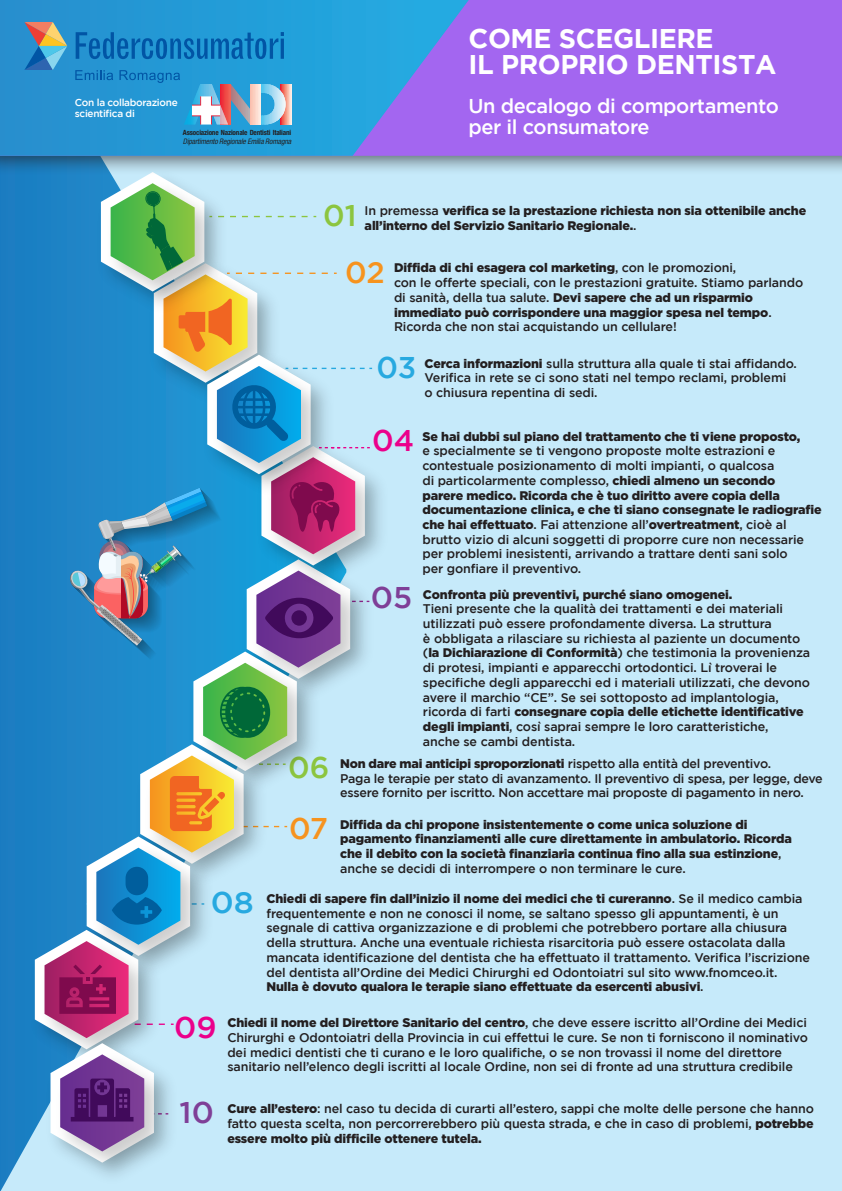
<style>
.page{position:relative;width:842px;height:1191px;background:#c6eafa}
.page>*{position:absolute;margin:0;border:0;box-sizing:border-box;transform-origin:0 0}
.t1{font:500 29.9px "Gotham";color:#8cc53f}
.t2{font:500 29.9px "Gotham";color:#7f3f97}
.t3{font:500 29.9px "Gotham";color:#eb008b}
.t4{font:500 29.9px "Gotham";color:#f6931e}
.t5{font:500 29.9px "Gotham";color:#27a9e0}
.t6{font:500 29.9px "Gotham";color:#27a9e0;scale:1.07 1}
.t7{font:700 27px "Gotham";letter-spacing:-.015em;color:#fff}
.t8{font:500 20px "Gotham";letter-spacing:-.02em;color:#fff}
.t9{font:500 12.5px/14.7px "Gotham";letter-spacing:-.01em;color:#231f20}
.t10{font:900 12.5px/14.7px "Gotham";letter-spacing:-.01em;color:#231f20}
.t11{font:500 10px "Gotham";letter-spacing:-.03em;color:#fff}
.t12{font:italic condensed 7.6px "Helvetica Neue";letter-spacing:-.02em;color:#231f20}
.t13{font:700 condensed 7.2px "Helvetica Neue";letter-spacing:-.02em;color:#231f20}
.s1{font-weight:500}
.s2{font-weight:900}
</style>
<div class="page">
<div style="left:0;top:176px;width:35px;height:1015px;background:#197ec2"></div>
<div style="left:24px;top:918px;width:11px;height:161px;background:#197fc3"></div>
<svg style="left:35px;top:176px;width:337px;height:986px"></svg>
<div style="left:0;top:0;width:842px;height:176px;background:#231f20;opacity:.65"></div>
<div style="left:0;top:0;width:842px;height:156px;background:#a366f0"></div>
<svg style="left:0;top:0;width:469px;height:156px"></svg>
<hr style="left:286px;top:84px;width:1px;height:40px;background:#f59682">
<hr style="left:287px;top:84px;width:1px;height:40px;background:#f8ac97">
<hr style="left:288px;top:84px;width:1px;height:40px;background:#fabaa7">
<hr style="left:289px;top:84px;width:1px;height:40px;background:#fbcebe">
<hr style="left:290px;top:84px;width:1px;height:40px;background:#fde5db">
<hr style="left:291px;top:84px;width:1px;height:40px;background:#fdeee6">
<hr style="left:261px;top:84px;width:1px;height:40px;background:#46c4ee">
<hr style="left:262px;top:84px;width:1px;height:40px;background:#54c6ee">
<hr style="left:263px;top:84px;width:1px;height:40px;background:#59c8ef">
<hr style="left:264px;top:84px;width:1px;height:40px;background:#62c9ef">
<hr style="left:265px;top:84px;width:1px;height:40px;background:#6dcbef">
<hr style="left:266px;top:84px;width:1px;height:40px;background:#78cef0">
<hr style="left:267px;top:84px;width:1px;height:40px;background:#7ccff0">
<hr style="left:268px;top:84px;width:1px;height:40px;background:#84d1f0">
<hr style="left:269px;top:84px;width:1px;height:40px;background:#8ad3f1">
<hr style="left:270px;top:84px;width:1px;height:40px;background:#95d5f1">
<hr style="left:271px;top:84px;width:1px;height:40px;background:#9bd7f1">
<hr style="left:272px;top:84px;width:1px;height:40px;background:#a0d9f2">
<hr style="left:273px;top:84px;width:1px;height:40px;background:#a8dbf2">
<hr style="left:274px;top:84px;width:1px;height:40px;background:#aeddf2">
<hr style="left:275px;top:84px;width:1px;height:40px;background:#b3dff4">
<hr style="left:276px;top:84px;width:1px;height:40px;background:#bce3f6">
<hr style="left:277px;top:84px;width:1px;height:40px;background:#c1e5f6">
<hr style="left:278px;top:84px;width:1px;height:40px;background:#cae9f7">
<hr style="left:279px;top:84px;width:1px;height:40px;background:#cfeaf7">
<hr style="left:280px;top:84px;width:1px;height:40px;background:#d4ecf7">
<hr style="left:281px;top:84px;width:1px;height:40px;background:#dceff8">
<hr style="left:282px;top:84px;width:1px;height:40px;background:#e1f1f8">
<hr style="left:283px;top:84px;width:1px;height:40px;background:#e8f4f9">
<hr style="left:284px;top:84px;width:1px;height:40px;background:#f0f7f9">
<hr style="left:285px;top:84px;width:1px;height:40px;background:#f5f9fa">
<hr style="left:251px;top:84px;width:1px;height:40px;background:#fbc3b1">
<hr style="left:252px;top:84px;width:1px;height:40px;background:#fbc9b7">
<hr style="left:253px;top:84px;width:1px;height:40px;background:#fbccbb">
<hr style="left:254px;top:84px;width:1px;height:40px;background:#fbd0c1">
<hr style="left:255px;top:84px;width:1px;height:40px;background:#fcd5c7">
<hr style="left:256px;top:84px;width:1px;height:40px;background:#fcdacd">
<hr style="left:257px;top:84px;width:1px;height:40px;background:#fdddd1">
<hr style="left:258px;top:84px;width:1px;height:40px;background:#fde3d8">
<hr style="left:259px;top:84px;width:1px;height:40px;background:#fdeae0">
<hr style="left:260px;top:84px;width:1px;height:40px;background:#fdeee6">
<svg style="left:76px;top:32px;width:208px;height:27px;background:#1680c3"></svg>
<svg style="left:24px;top:22px;width:43px;height:48px;background:#7293a2"></svg>
<svg style="left:75px;top:70px;width:38px;height:10px"></svg>
<svg style="left:119px;top:70px;width:132px;height:55px;background:#489bcc"></svg>
<p class="t11" style="left:75px;top:97px;width:104px">Con la collaborazione</p>
<p class="t11" style="left:75px;top:108px;width:61px">scientifica di</p>
<p class="t13" style="left:183px;top:128px;width:110px">Associazione Nazionale Dentisti Italiani</p>
<p class="t12" style="left:183px;top:137px;width:110px">Dipartimento Regionale Emilia Romagna</p>
<p class="t7" style="left:468px;top:23px;width:247px">COME SCEGLIERE</p>
<p class="t7" style="left:468px;top:49px;width:309px">IL PROPRIO DENTISTA</p>
<p class="t8" style="left:468px;top:95px;width:312px">Un decalogo di comportamento</p>
<p class="t8" style="left:468px;top:116px;width:183px">per il consumatore</p>
<p class="t1" style="left:323px;top:198px;width:35px">01</p>
<p class="t10" style="left:365px;top:203px;width:443px"><span class="s1">In premessa</span> verifica se la prestazione richiesta non sia ottenibile anche all’interno del Servizio Sanitario Regionale.<span class="s1">.</span></p>
<p class="t10" style="left:394px;top:260px;width:344px">Diffida di chi esagera col marketing<span class="s1">, con le promozioni,</span></p>
<p class="t9" style="left:394px;top:275px;width:411px">con le offerte speciali, con le prestazioni gratuite. Stiamo parlando</p>
<p class="t10" style="left:394px;top:290px;width:361px"><span class="s1">di sanità, della tua salute.</span> Devi sapere che ad un risparmio</p>
<p class="t10" style="left:394px;top:304px;width:379px">immediato può corrispondere una maggior spesa nel tempo<span class="s1">.</span></p>
<p class="t9" style="left:394px;top:319px;width:284px">Ricorda che non stai acquistando un cellulare!</p>
<p class="t9" style="left:424px;top:356px;width:374px"><span class="s2">Cerca informazioni</span> sulla struttura alla quale ti stai affidando.<br>Verifica in rete se ci sono stati nel tempo reclami, problemi</p>
<p class="t9" style="left:424px;top:385px;width:175px">o chiusura repentina di sedi.</p>
<p class="t4" style="left:345px;top:255px;width:41px">02</p>
<p class="t5" style="left:376px;top:351px;width:41px">03</p>
<p class="t3" style="left:372px;top:424px;width:43px">04</p>
<p class="t2" style="left:371px;top:580px;width:43px">05</p>
<p class="t9" style="left:422px;top:429px;width:401px"><span class="s2">Se hai dubbi sul piano del trattamento che ti viene proposto,<br></span>e specialmente se ti vengono proposte molte estrazioni e contestuale posizionamento di molti impianti, o qualcosa<br>di particolarmente complesso, <span class="s2">chiedi almeno un secondo<br>parere medico. Ricorda che è tuo diritto avere copia della documentazione clinica, e che ti siano consegnate le radiografie che hai effettuato</span>. Fai attenzione all’<span class="s2">overtreatment</span>, cioè al brutto vizio di alcuni soggetti di proporre cure non necessarie per problemi inesistenti, arrivando a trattare denti sani solo</p>
<p class="t9" style="left:422px;top:561px;width:160px">per gonfiare il preventivo.</p>
<p class="t10" style="left:423px;top:586px;width:311px">Confronta più preventivi, purché siano omogenei.</p>
<p class="t9" style="left:423px;top:601px;width:362px">Tieni presente che la qualità dei trattamenti e dei materiali utilizzati può essere profondamente diversa. La struttura</p>
<p class="t9" style="left:423px;top:630px;width:389px">è obbligata a rilasciare su richiesta al paziente un documento (<span class="s2">la Dichiarazione di Conformità</span>) che testimonia la provenienza di protesi, impianti e apparecchi ortodontici. Lì troverai le specifiche degli apparecchi ed i materiali utilizzati, che devono avere il marchio “CE”. Se sei sottoposto ad implantologia, ricorda di farti <span class="s2">consegnare copia delle etichette identificative degli impianti</span>, così saprai sempre le loro caratteristiche,</p>
<p class="t9" style="left:423px;top:733px;width:154px">anche se cambi dentista.</p>
<p class="t6" style="left:211px;top:885px;width:42px">08</p>
<p class="t1" style="left:288px;top:750px;width:43px">06</p>
<p class="t10" style="left:340px;top:756px;width:432px">Non dare mai anticipi sproporzionati <span class="s1">rispetto alla entità del preventivo.</span></p>
<p class="t9" style="left:340px;top:770px;width:484px">Paga le terapie per stato di avanzamento. Il preventivo di spesa, per legge, deve essere fornito per iscritto. Non accettare mai proposte di pagamento in nero.</p>
<p class="t4" style="left:289px;top:811px;width:41px">07</p>
<p class="t10" style="left:340px;top:816px;width:453px">Diffida da chi propone insistentemente o come unica soluzione di pagamento finanziamenti alle cure direttamente in ambulatorio. Ricorda che il debito con la società finanziaria continua fino alla sua estinzione<span class="s1">, anche se decidi di interrompere o non terminare le cure.</span></p>
<p class="t9" style="left:266px;top:891px;width:545px"><span class="s2">Chiedi di sapere fin dall’inizio il nome dei medici che ti cureranno</span>. Se il medico cambia frequentemente e non ne conosci il nome, se saltano spesso gli appuntamenti, è un segnale di cattiva organizzazione e di problemi che potrebbero portare alla chiusura della struttura. Anche una eventuale richiesta risarcitoria può essere ostacolata dalla mancata identificazione del dentista che ha effettuato il trattamento. Verifica l’iscrizione del dentista all’Ordine dei Medici Chirurghi ed Odontoiatri sul sito www.fnomceo.it.<br><span class="s2">Nulla è dovuto qualora le terapie siano effettuate da esercenti abusivi</span>.</p>
<p class="t3" style="left:174px;top:1010px;width:44px">09</p>
<p class="t2" style="left:180px;top:1095px;width:36px">10</p>
<p class="t9" style="left:227px;top:1015px;width:582px"><span class="s2">Chiedi il nome del Direttore Sanitario del centro</span>, che deve essere iscritto all’Ordine dei Medici Chirurghi e Odontoiatri della Provincia in cui effettui le cure. Se non ti forniscono il nominativo dei medici dentisti che ti curano e le loro qualifiche, o se non trovassi il nome del direttore sanitario nell’elenco degli iscritti al locale Ordine, non sei di fronte ad una struttura credibile</p>
<p class="t9" style="left:227px;top:1101px;width:588px;text-align:justify"><span class="s2">Cure all’estero</span>: nel caso tu decida di curarti all’estero, sappi che molte delle persone che hanno fatto questa scelta, non percorrerebbero più questa strada, e che in caso di problemi, <span class="s2">potrebbe essere molto più difficile ottenere tutela.</span></p>
</div>
